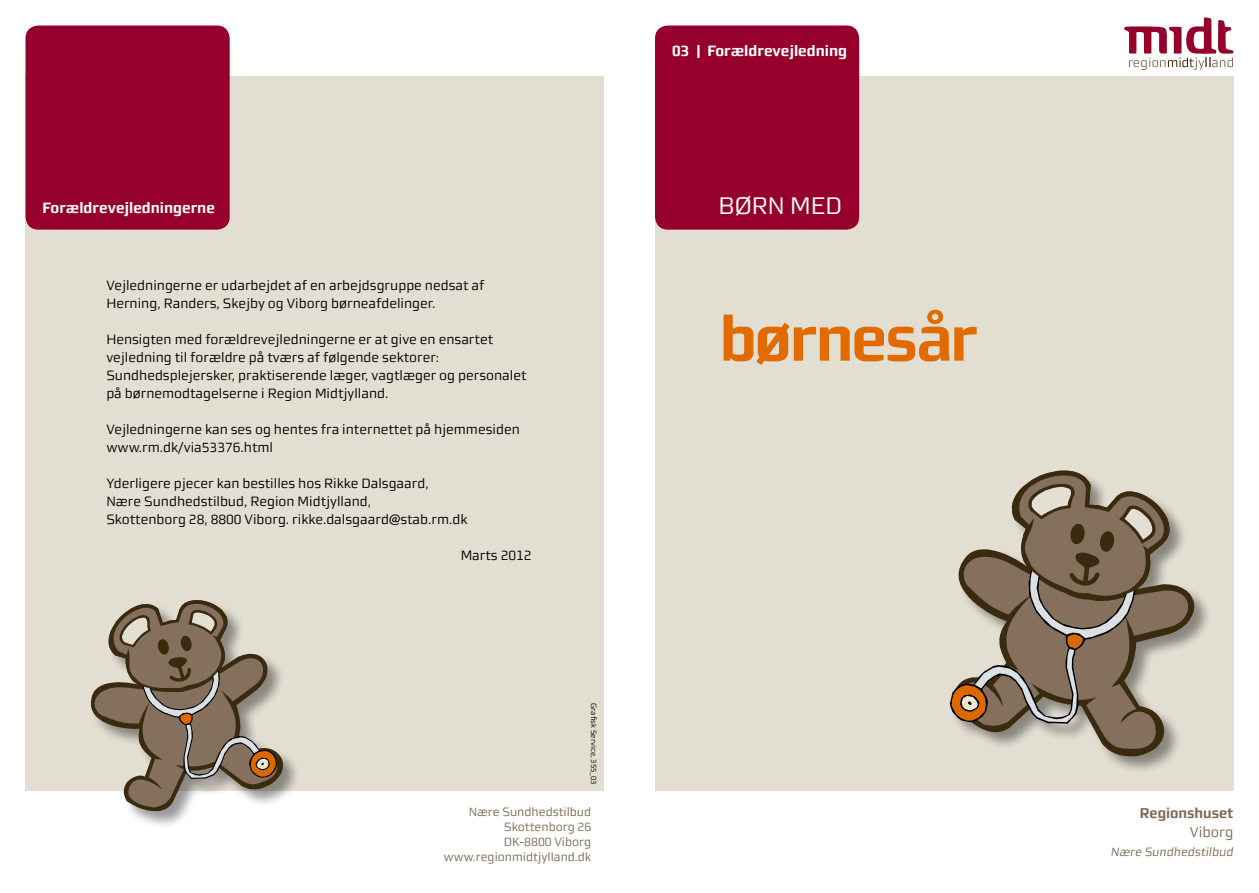
<style>
.page{position:relative;width:1259px;height:893px;background:#fff}
.page>*{position:absolute;margin:0;border:0;box-sizing:border-box;transform-origin:0 0}
.rubrik_forside{font:700 63px "midtsans";letter-spacing:-.03em;color:#e16b00}
.t1{font:24px "midtsans";color:#fff}
.t2{font:700 15px "midtsans";color:#fff}
.Afsender_1__linje{font:700 14.25px "midtsans";color:#7d6b58}
.Afsender_2__linje{font:14.25px "midtsans";color:#7d6b58}
.bt{font:13.5px/18px "midtsans";color:#000}
.Afsender_-_bagsiden{font:12px "midtsans";color:#7d6b58}
.Afsender_3_-5__linje{font:italic 12px "midtsans";color:#7d6b58}
.t3{font:7.5px "midtsans";color:#000}
</style>
<div class="page">
<svg style="left:1124px;top:17px;width:109px;height:53px"></svg>
<div style="left:655px;top:77px;width:578px;height:714px;background:#e3ded2"></div>
<div style="left:26px;top:77px;width:578px;height:714px;background:#e3ded2"></div>
<div style="left:26px;top:26px;width:204px;height:204px;background:#96002c;border-radius:13px"></div>
<div style="left:655px;top:26px;width:204px;height:204px;background:#96002c;border-radius:13px"></div>
<div style="left:948px;top:469px;width:263px;height:305px;background:#000;opacity:.4"></div>
<svg style="left:954px;top:471px;width:240px;height:285px"></svg>
<svg style="left:950px;top:471px;width:238px;height:278px"></svg>
<div style="left:89px;top:598px;width:211px;height:230px;background:#000;opacity:.4"></div>
<svg style="left:91px;top:600px;width:192px;height:211px"></svg>
<p class="t2" style="left:43px;top:199px;width:174px">Forældrevejledningerne</p>
<p class="bt" style="left:106px;top:276px;width:380px">Vejledningerne er udarbejdet af en arbejdsgruppe nedsat af<br>Herning, Randers, Skejby og Viborg børneafdelinger.</p>
<p class="bt" style="left:106px;top:330px;width:422px">Hensigten med forældrevejledningerne er at give en ensartet vejledning til forældre på tværs af følgende sektorer:<br>Sundhedsplejersker, praktiserende læger, vagtlæger og personalet på børnemodtagelserne i Region Midtjylland.</p>
<p class="bt" style="left:106px;top:420px;width:415px">Vejledningerne kan ses og hentes fra internettet på hjemmesiden</p>
<p class="bt" style="left:106px;top:438px;width:168px">www.rm.dk/via53376.html</p>
<p class="bt" style="left:106px;top:474px;width:363px">Yderligere pjecer kan bestilles hos Rikke Dalsgaard,<br>Nære Sundhedstilbud, Region Midtjylland,<br>Skottenborg 28, 8800 Viborg. rikke.dalsgaard@stab.rm.dk</p>
<p class="bt" style="left:461px;top:546px;width:72px">Marts 2012</p>
<p class="t3" style="left:598px;top:703px;width:83px;rotate:90deg">Grafisk Service, 355_03</p>
<p class="Afsender_-_bagsiden" style="left:469px;top:805px;width:124px">Nære Sundhedstilbud</p>
<p class="Afsender_-_bagsiden" style="left:504px;top:820px;width:89px">Skottenborg 26</p>
<p class="Afsender_-_bagsiden" style="left:504px;top:835px;width:89px">DK-8800 Viborg</p>
<p class="Afsender_-_bagsiden" style="left:444px;top:850px;width:149px">www.regionmidtjylland.dk</p>
<p class="t2" style="left:672px;top:42px;width:176px">03 | Forældrevejledning</p>
<p class="t1" style="left:718px;top:192px;width:125px">BØRN MED</p>
<p class="rubrik_forside" style="left:719px;top:302px;width:260px">børnesår</p>
<p class="Afsender_1__linje" style="left:1139px;top:805px;width:95px">Regionshuset</p>
<p class="Afsender_2__linje" style="left:1189px;top:823px;width:45px">Viborg</p>
<p class="Afsender_3_-5__linje" style="left:1111px;top:845px;width:124px">Nære Sundhedstilbud</p>
</div>
